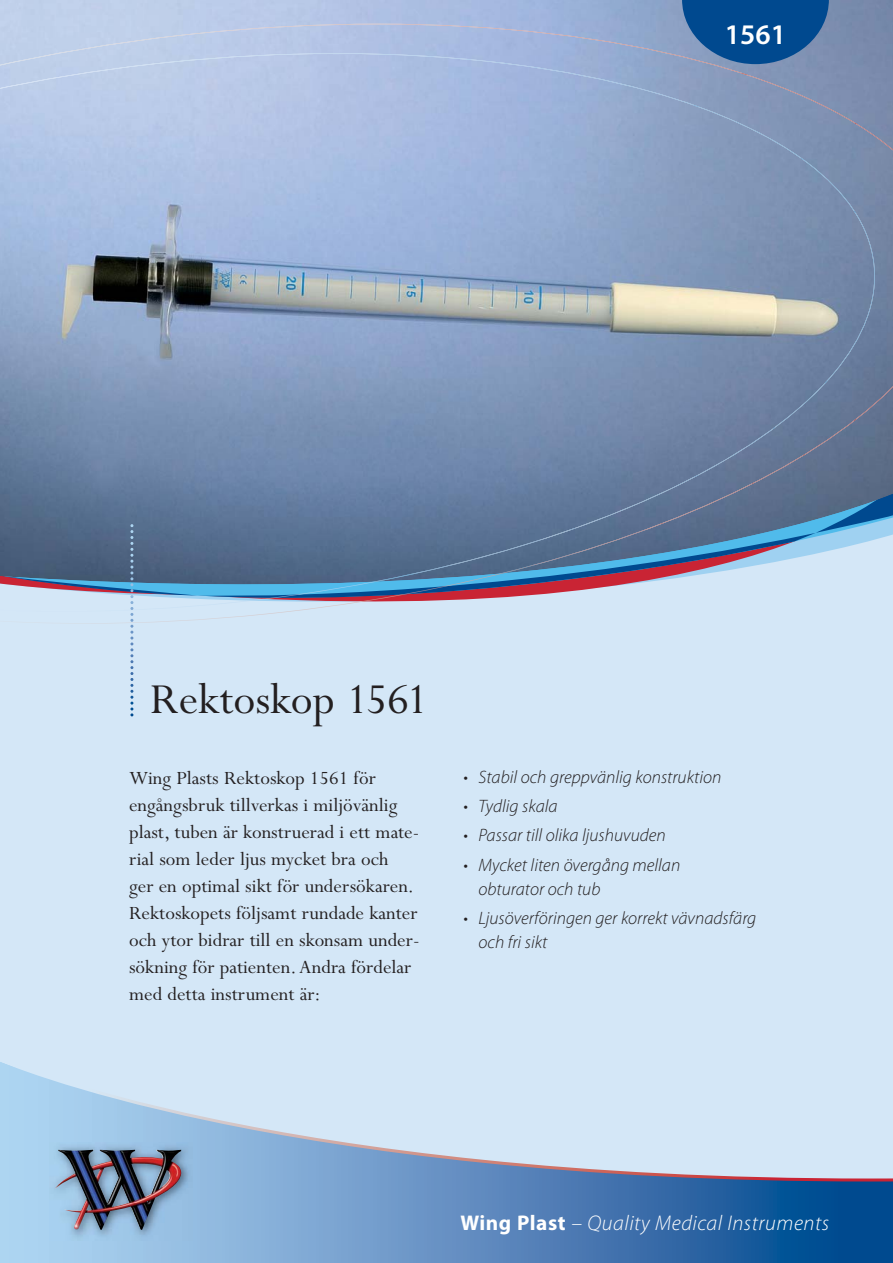
<style>
.page{position:relative;width:893px;height:1263px;background:#fff}
.page>*{position:absolute;margin:0;border:0;box-sizing:border-box;transform-origin:0 0}
.t1{font:48px "Perpetua";color:#231f20}
.t2{font:600 28.5px "Myriad Pro";color:#fff}
.t3{font:italic 300 21.3px "Myriad Pro";letter-spacing:.025em;color:#fff}
.t4{font:21px/27px "Perpetua";color:#231f20}
.t5{font:italic 300 18px/24px "Myriad Pro";color:#231f20}
.s1{font-weight:700;font-style:normal}
</style>
<div class="page">
<svg style="left:0;top:1186px;width:893px;height:77px;background:#5688bc"></svg>
<div style="left:0;top:667px;width:893px;height:519px;background:#d4e7f7"></div>
<div style="left:504px;top:648px;width:389px;height:19px;background:#d4e7f7"></div>
<div style="left:504px;top:584px;width:389px;height:64px;background:#d4e7f7"></div>
<svg style="left:0;top:1058px;width:893px;height:123px;background:#c3d9ee"></svg>
<img style="left:50px;top:1142px;width:142px;height:98px">
<img style="left:54px;top:1150px;width:128px;height:80px">
<svg style="left:504px;top:584px;width:312px;height:27px;background:#d1d2e2"></svg>
<img style="left:0;top:0;width:893px;height:584px">
<svg style="left:682px;top:0;width:147px;height:64px;background:#145494"></svg>
<img style="left:0;top:24px;width:753px;height:50px">
<div style="left:739px;top:73px;width:120px;height:51px;background:#8093b4"></div>
<img style="left:854px;top:123px;width:39px;height:29px">
<img style="left:854px;top:385px;width:39px;height:37px">
<div style="left:803px;top:418px;width:52px;height:39px;background:#617491"></div>
<img style="left:752px;top:453px;width:52px;height:33px">
<div style="left:699px;top:481px;width:54px;height:43px;background:#5c708f"></div>
<img style="left:498px;top:523px;width:169px;height:51px">
<img style="left:0;top:53px;width:721px;height:53px">
<div style="left:692px;top:106px;width:114px;height:53px;background:#8497b8"></div>
<div style="left:800px;top:159px;width:57px;height:53px;background:#7a8eaf"></div>
<img style="left:826px;top:211px;width:51px;height:174px">
<img style="left:773px;top:380px;width:53px;height:50px">
<img style="left:693px;top:426px;width:81px;height:50px">
<img style="left:569px;top:475px;width:130px;height:54px">
<img style="left:504px;top:529px;width:73px;height:53px">
<svg style="left:0;top:524px;width:504px;height:192px;background:#a3b8cf"></svg>
<h2 class="t2" style="left:725px;top:24px;width:63px">1561</h2>
<h1 class="t1" style="left:150px;top:683px;width:280px">Rektoskop 1561</h1>
<p class="t4" style="left:129px;top:767px;width:292px">Wing Plasts Rektoskop 1561 för engångsbruk tillverkas i miljövänlig plast, tuben är konstruerad i ett mate&shy;rial som leder ljus mycket bra och<br>ger en optimal sikt för undersökaren.<br>Rektoskopets följsamt rundade kanter och ytor bidrar till en skonsam under&shy;sökning för patienten. Andra fördelar med detta instrument är:</p>
<p class="t5" style="left:463px;top:767px;width:259px">• Stabil och greppvänlig konstruktion</p>
<p class="t5" style="left:463px;top:796px;width:96px">• Tydlig skala</p>
<p class="t5" style="left:463px;top:825px;width:204px">• Passar till olika ljushuvuden</p>
<p class="t5" style="left:478px;top:854px;width:203px;text-indent:-15px">• Mycket liten övergång mellan obturator och tub</p>
<p class="t5" style="left:478px;top:907px;width:279px;text-indent:-15px">• Ljusöverföringen ger korrekt vävnadsfärg och fri sikt</p>
<p class="t3" style="left:460px;top:1215px;width:370px"><span class="s1">Wing Plast</span> – Quality Medical Instruments</p>
</div>
